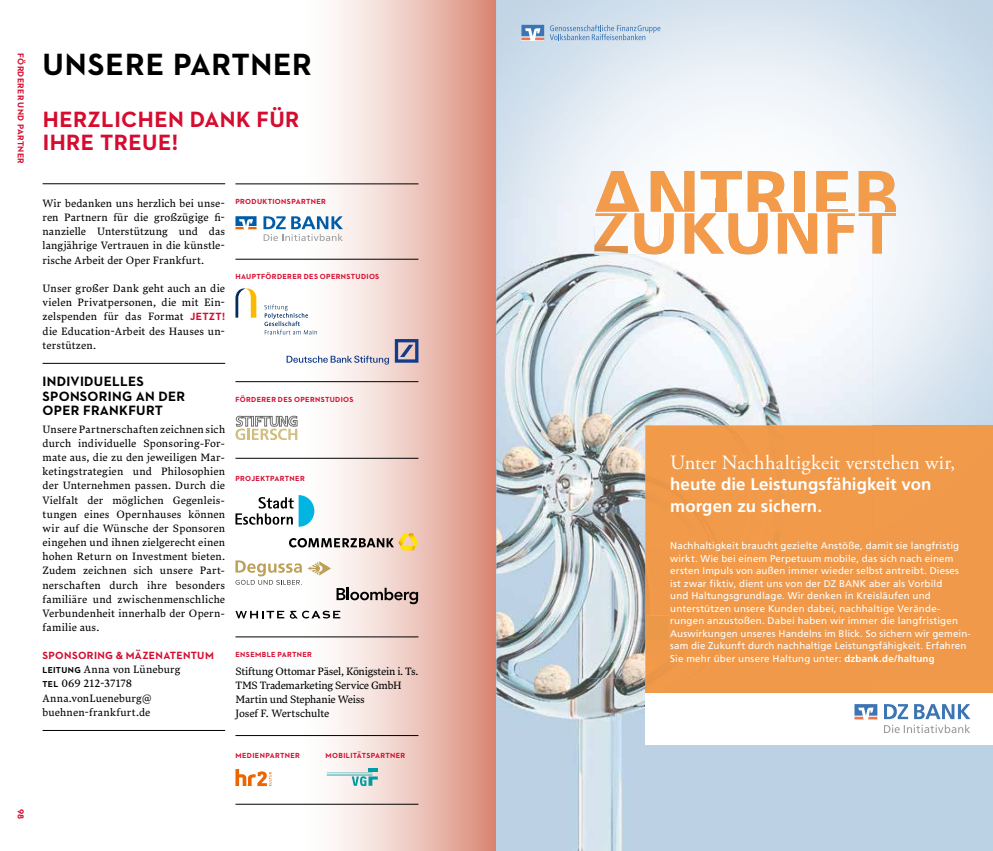
<style>
.page{position:relative;width:993px;height:851px;background:#fff}
.page>*{position:absolute;margin:0;border:0;box-sizing:border-box;transform-origin:0 0}
.t1{font:700 31.25px "Neutraface 2 Text";letter-spacing:.02em;color:#000}
.t2{font:700 22.5px/22.5px "Neutraface 2 Text";letter-spacing:.02em;color:#d50c2f}
.t3{font:20.25px "Adobe Garamond Pro";letter-spacing:.01em;color:#fff}
.t4{font:700 16.88px/21.2px "Frutiger LT Std";color:#fff}
.t5{font:700 13.75px/14.1px "Neutraface 2 Text";letter-spacing:.02em;color:#000}
.t6{font:10.62px/14.1px "Lava Std";letter-spacing:.005em;color:#000;text-align:justify}
.t7{font:10.62px/14.1px "Lava Std";letter-spacing:-.02em;color:#000}
.t8{font:700 10.62px "Neutraface 2 Text";letter-spacing:.035em;color:#d50c2f}
.t9{font:9.75px/12.5px "Frutiger LT Std";letter-spacing:.015em;color:#fff}
.t10{font:700 8.75px "Neutraface 2 Text";letter-spacing:.04em;color:#d50c2f}
.t11{font:700 7.5px "Neutraface 2 Text";letter-spacing:.045em;color:#d50c2f}
.s1{font-family:"Neutraface 2 Text";font-weight:700;color:#d50c2f}
.s2{font-family:"Neutraface 2 Text";font-weight:700;font-size:8.75px}
.s3{font-weight:700}
</style>
<div class="page">
<div style="left:301px;top:0;width:195px;height:850px;background:linear-gradient(to right,#fff,#dc8e7c)"></div>
<div style="left:496px;top:0;width:496px;height:850px;background:#bad2e4"></div>
<img style="left:496px;top:0;width:334px;height:198px">
<img style="left:830px;top:0;width:162px;height:420px">
<div style="left:872px;top:420px;width:120px;height:258px;background:#f0994a"></div>
<img style="left:496px;top:678px;width:376px;height:172px">
<img style="left:496px;top:198px;width:247px;height:261px">
<img style="left:743px;top:254px;width:129px;height:171px">
<img style="left:496px;top:459px;width:149px;height:219px">
<img style="left:594px;top:254px;width:65px;height:1px">
<svg style="left:594px;top:171px;width:301px;height:83px"></svg>
<img style="left:816px;top:198px;width:29px;height:13px">
<img style="left:858px;top:198px;width:14px;height:13px">
<img style="left:820px;top:209px;width:27px;height:2px">
<div style="left:645px;top:692px;width:347px;height:52px;background:#fff"></div>
<div style="left:872px;top:678px;width:120px;height:14px;background:#f09a4a"></div>
<div style="left:645px;top:425px;width:227px;height:267px;background:#f09a4a"></div>
<div style="left:645px;top:615px;width:24px;height:24px;background:#ec9849"></div>
<svg style="left:521px;top:25px;width:139px;height:15px"></svg>
<svg style="left:884px;top:704px;width:86px;height:29px"></svg>
<svg style="left:854px;top:704px;width:23px;height:15px"></svg>
<hr style="left:43px;top:183px;width:182px;height:1px;background:#000">
<hr style="left:43px;top:363px;width:182px;height:1px;background:#000">
<hr style="left:43px;top:730px;width:182px;height:1px;background:#000">
<hr style="left:235px;top:183px;width:183px;height:1px;background:#000">
<hr style="left:235px;top:259px;width:183px;height:1px;background:#000">
<hr style="left:235px;top:381px;width:183px;height:1px;background:#000">
<hr style="left:235px;top:458px;width:183px;height:1px;background:#000">
<hr style="left:235px;top:636px;width:183px;height:1px;background:#000">
<hr style="left:235px;top:735px;width:183px;height:1px;background:#000">
<hr style="left:235px;top:803px;width:183px;height:1px;background:#000">
<svg style="left:263px;top:216px;width:80px;height:25px"></svg>
<svg style="left:235px;top:216px;width:21px;height:13px"></svg>
<svg style="left:235px;top:288px;width:21px;height:29px"></svg>
<svg style="left:264px;top:304px;width:154px;height:60px"></svg>
<svg style="left:235px;top:415px;width:62px;height:25px"></svg>
<svg style="left:235px;top:610px;width:49px;height:8px"></svg>
<svg style="left:290px;top:610px;width:50px;height:8px"></svg>
<svg style="left:235px;top:495px;width:79px;height:31px"></svg>
<svg style="left:235px;top:560px;width:183px;height:44px"></svg>
<svg style="left:289px;top:533px;width:129px;height:17px"></svg>
<svg style="left:235px;top:768px;width:36px;height:18px"></svg>
<svg style="left:327px;top:768px;width:50px;height:18px"></svg>
<p class="t10" style="left:26px;top:53px;width:112px;rotate:90deg">FÖRDERER UND PARTNER</p>
<h1 class="t1" style="left:43px;top:45px;width:271px">UNSERE PARTNER</h1>
<h2 class="t2" style="left:43px;top:108px;width:258px">HERZLICHEN DANK FÜR<br>IHRE TREUE!</h2>
<p class="t6" style="left:43px;top:196px;width:184px">Wir bedanken uns herzlich bei unse&shy;ren Partnern für die großzügige fi&shy;nanzielle Unterstützung und das langjährige Vertrauen in die künstle&shy;rische Arbeit der Oper Frankfurt.</p>
<p class="t6" style="left:43px;top:281px;width:184px">Unser großer Dank geht auch an die vielen Privatpersonen, die mit Ein&shy;zelspenden für das Format <span class="s1">JETZT! </span>die Education-Arbeit des Hauses un&shy;terstützen.</p>
<p class="t5" style="left:43px;top:374px;width:144px">INDIVIDUELLES<br>SPONSORING AN DER<br>OPER FRANKFURT</p>
<p class="t6" style="left:43px;top:421px;width:184px">Unsere Partnerschaften zeichnen sich durch individuelle Sponsoring-For&shy;mate aus, die zu den jeweiligen Mar&shy;ketingstrategien und Philosophien der Unternehmen passen. Durch die Vielfalt der möglichen Gegenleis&shy;tungen eines Opernhauses können wir auf die Wünsche der Sponsoren eingehen und ihnen zielgerecht einen hohen Return on Investment bieten.<br>Zudem zeichnen sich unsere Part&shy;nerschaften durch ihre besonders familiäre und zwischenmenschliche Verbundenheit innerhalb der Opern&shy;familie aus.</p>
<p class="t8" style="left:43px;top:648px;width:173px">SPONSORING &amp; MÄZENATENTUM</p>
<p class="t6" style="left:43px;top:662px;width:140px;text-align:left"><span class="s2">LEITUNG</span> Anna von Lüneburg<br><span class="s2">TEL</span> 069 212-37178<br>Anna.vonLueneburg@ buehnen-frankfurt.de</p>
<p class="t11" style="left:235px;top:197px;width:92px">PRODUKTIONSPARTNER</p>
<p class="t11" style="left:235px;top:272px;width:145px">HAUPTFÖRDERER DES OPERNSTUDIOS</p>
<p class="t11" style="left:235px;top:394px;width:120px">FÖRDERER DES OPERNSTUDIOS</p>
<p class="t11" style="left:235px;top:473px;width:71px">PROJEKTPARTNER</p>
<p class="t11" style="left:235px;top:649px;width:78px">ENSEMBLE PARTNER</p>
<p class="t7" style="left:235px;top:663px;width:184px">Stiftung Ottomar Päsel, Königstein i. Ts.<br>TMS Trademarketing Service GmbH<br>Martin und Stephanie Weiss<br>Josef F. Wertschulte</p>
<p class="t11" style="left:235px;top:750px;width:66px">MEDIENPARTNER</p>
<p class="t11" style="left:325px;top:750px;width:81px">MOBILITÄTSPARTNER</p>
<p class="t10" style="left:26px;top:808px;width:12px;rotate:90deg">98</p>
<h3 class="t3" style="left:670px;top:450px;width:286px">Unter Nachhaltigkeit verstehen wir,</h3>
<h3 class="t4" style="left:670px;top:474px;width:262px">heute die Leistungsfähigkeit von morgen zu sichern.</h3>
<p class="t9" style="left:670px;top:539px;width:302px">Nachhaltigkeit braucht gezielte Anstöße, damit sie langfristig wirkt. Wie bei einem Perpetuum mobile, das sich nach einem ersten Impuls von außen immer wieder selbst antreibt. Dieses ist zwar fiktiv, dient uns von der DZ BANK aber als Vorbild<br>und Haltungsgrundlage. Wir denken in Kreisläufen und unterstützen unsere Kunden dabei, nachhaltige Verände&shy;rungen anzustoßen. Dabei haben wir immer die langfristigen Auswirkungen unseres Handelns im Blick. So sichern wir gemein&shy;sam die Zukunft durch nachhaltige Leistungsfähigkeit. Erfahren Sie mehr über unsere Haltung unter: <span class="s3">dzbank.de/haltung</span></p>
</div>
